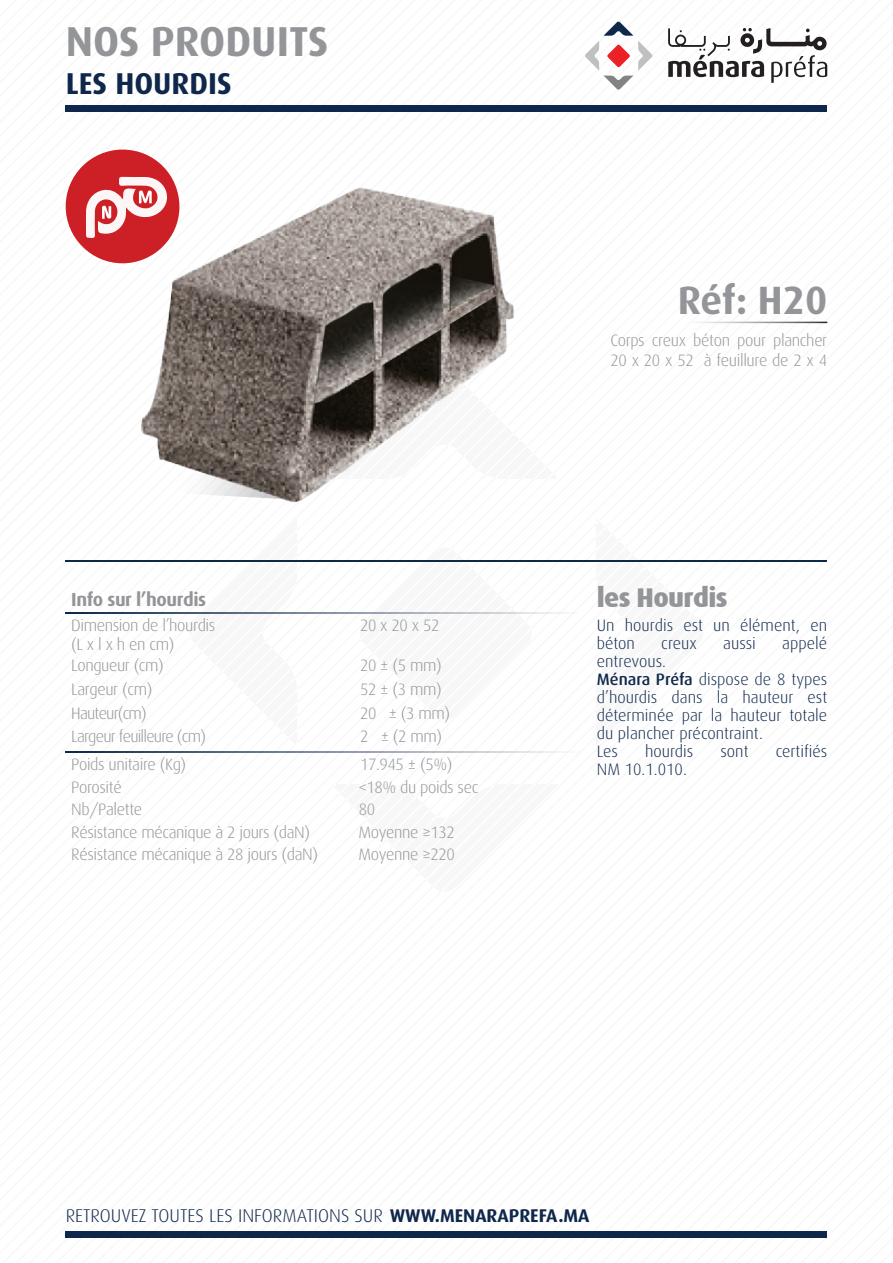
<style>
.page{position:relative;width:893px;height:1263px;background:#fff}
.page>*{position:absolute;margin:0;border:0;box-sizing:border-box;transform-origin:0 0}
.t1{font:700 41.85px "Dax";color:#939598}
.t2{font:700 39.45px "Dax";letter-spacing:-.005em;color:#939598}
.t3{font:700 30.15px "Dax";color:#0e274b}
.t4{font:800 27px "Dax";letter-spacing:-.025em;color:#939598}
.t5{font:700 18.75px "Dax";letter-spacing:-.025em;color:#939598}
.t6{font:300 18.45px "Dax";color:#0e274b}
.t7{font:300 16.5px/22.5px "Dax";letter-spacing:-.025em;color:#939598}
.t8{font:300 16.5px/18px "Dax";color:#0e274b}
.t9{font:300 16.5px "Dax";letter-spacing:-.05em;color:#939598}
.s1{font-weight:500}
.s2{font-weight:700}
</style>
<div class="page">
<div style="left:66px;top:105px;width:761px;height:7px;background:#0e274b"></div>
<div style="left:66px;top:1231px;width:761px;height:7px;background:#0e274b"></div>
<hr style="left:66px;top:560px;width:761px;height:1px;background:#0e274b">
<svg style="left:66px;top:612px;width:76px;height:1px"></svg>
<svg style="left:65px;top:751px;width:77px;height:1px"></svg>
<svg style="left:668px;top:28px;width:159px;height:55px"></svg>
<svg style="left:585px;top:21px;width:67px;height:69px"></svg>
<svg style="left:142px;top:561px;width:562px;height:192px"></svg>
<img style="left:140px;top:187px;width:374px;height:315px">
<div style="left:66px;top:149px;width:114px;height:114px;background:#cd2026;border-radius:50%"></div>
<svg style="left:86px;top:177px;width:81px;height:61px"></svg>
<h1 class="t1" style="left:66px;top:17px;width:264px">NOS PRODUITS</h1>
<h3 class="t3" style="left:66px;top:66px;width:167px">LES HOURDIS</h3>
<p class="t5" style="left:71px;top:589px;width:136px">Info sur l’hourdis</p>
<p class="t7" style="left:71px;top:614px;width:146px">Dimension de l’hourdis</p>
<p class="t7" style="left:71px;top:633px;width:105px">(L x l x h en cm)</p>
<p class="t7" style="left:360px;top:614px;width:81px">20 x 20 x 52</p>
<p class="t7" style="left:71px;top:654px;width:94px">Longueur (cm)</p>
<p class="t7" style="left:360px;top:654px;width:83px">20 ± (5 mm)</p>
<p class="t7" style="left:71px;top:678px;width:83px">Largeur (cm)</p>
<p class="t7" style="left:360px;top:678px;width:83px">52 ± (3 mm)</p>
<p class="t9" style="left:71px;top:704px;width:77px">Hauteur(cm)</p>
<p class="t7" style="left:360px;top:702px;width:92px">20 ± (3 mm)</p>
<p class="t9" style="left:71px;top:727px;width:136px">Largeur feuilleure (cm)</p>
<p class="t7" style="left:360px;top:725px;width:84px">2 ± (2 mm)</p>
<p class="t7" style="left:71px;top:753px;width:117px">Poids unitaire (Kg)</p>
<p class="t7" style="left:360px;top:753px;width:94px">17.945 ± (5%)</p>
<p class="t7" style="left:71px;top:776px;width:248px">Porosité<br>Nb/Palette<br>Résistance mécanique à 2 jours (daN)<br>Résistance mécanique à 28 jours (daN)</p>
<p class="t7" style="left:358px;top:776px;width:121px">&lt;18% du poids sec</p>
<p class="t7" style="left:358px;top:821px;width:98px">Moyenne ≥132<br>Moyenne ≥220</p>
<p class="t7" style="left:359px;top:798px;width:18px">80</p>
<h2 class="t2" style="left:678px;top:278px;width:151px">Réf: H20</h2>
<p class="t7" style="left:610px;top:330px;width:218px;line-height:19.8px">Corps creux béton pour plancher<br>20 x 20 x 52 à feuillure de 2 x 4</p>
<h3 class="t4" style="left:597px;top:582px;width:133px">les Hourdis</h3>
<p class="t8" style="left:597px;top:616px;width:232px">Un hourdis est un élément, en béton</p>
<p class="t8" style="left:661px;top:634px;width:37px">creux</p>
<p class="t8" style="left:723px;top:634px;width:34px">aussi</p>
<p class="t8" style="left:782px;top:634px;width:46px">appelé</p>
<p class="t8" style="left:597px;top:652px;width:232px">entrevous.<br><span class="s1">Ménara Préfa</span> dispose de 8 types d’hourdis dans la hauteur est déterminée par la hauteur totale du plancher précontraint.<br>Les</p>
<p class="t8" style="left:645px;top:742px;width:50px">hourdis</p>
<p class="t8" style="left:720px;top:742px;width:30px">sont</p>
<p class="t8" style="left:776px;top:742px;width:53px">certifiés</p>
<p class="t8" style="left:597px;top:760px;width:92px">NM 10.1.010.</p>
<p class="t6" style="left:66px;top:1205px;width:525px">RETROUVEZ TOUTES LES INFORMATIONS SUR <span class="s2">WWW.MENARAPREFA.MA</span></p>
</div>
